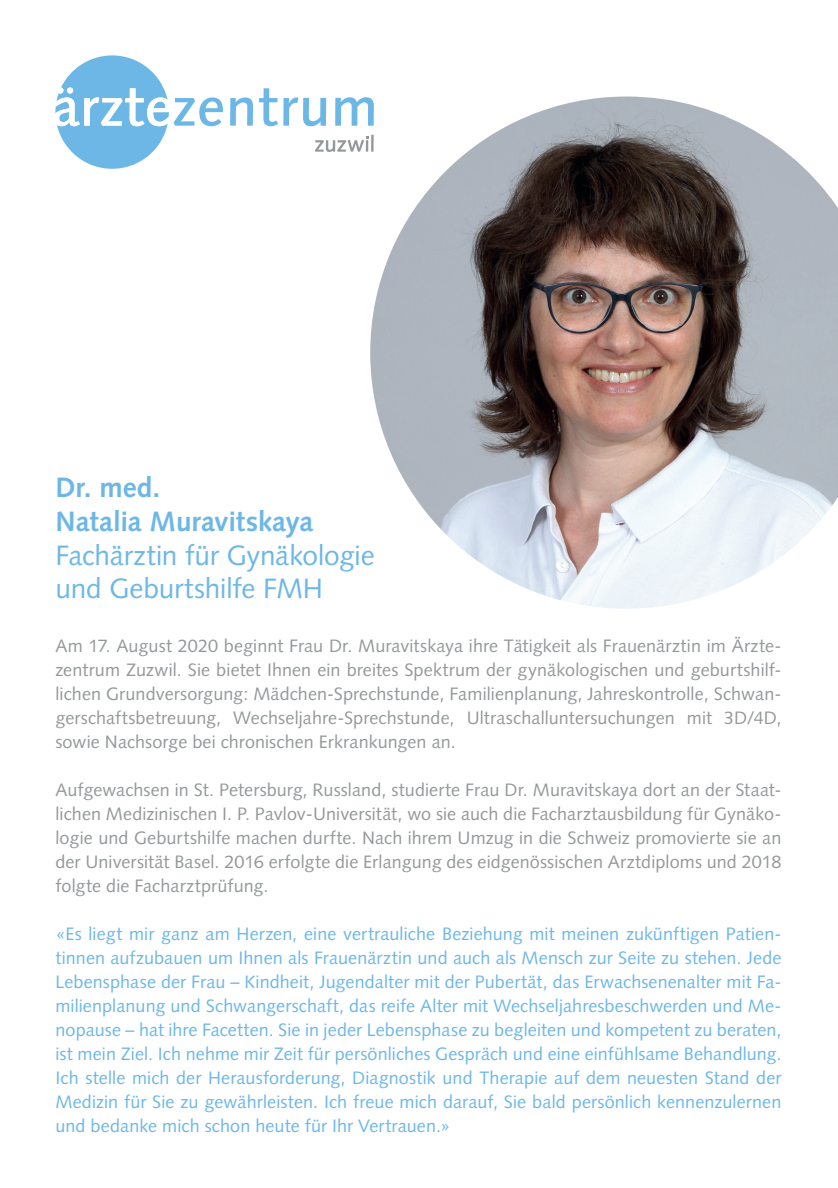
<style>
.page{position:relative;width:838px;height:1188px;background:#fff}
.page>*{position:absolute;margin:0;border:0;box-sizing:border-box;transform-origin:0 0}
.t1{font:28px/33.6px "Syntax LT Std";letter-spacing:-.005em;color:#6db7e6}
.t2{font:700 28px/33.6px "Syntax LT Std";letter-spacing:-.005em;color:#6db7e6}
.t3{font:18px/24px "Syntax LT Std";letter-spacing:.005em;color:#94989a;text-align:justify}
.t4{font:18px/24px "Syntax LT Std";letter-spacing:.005em;color:#6db7e6;text-align:justify}
</style>
<div class="page">
<img style="left:370px;top:97px;width:468px;height:512px">
<svg style="left:335px;top:97px;width:39px;height:29px"></svg>
<svg style="left:230px;top:97px;width:23px;height:29px"></svg>
<svg style="left:259px;top:88px;width:67px;height:38px"></svg>
<svg style="left:55px;top:55px;width:168px;height:114px"></svg>
<svg style="left:315px;top:135px;width:58px;height:17px"></svg>
<h1 class="t2" style="left:55px;top:471px;width:260px">Dr. med.<br>Natalia Muravitskaya</h1>
<h1 class="t1" style="left:55px;top:538px;width:321px">Fachärztin für Gynäkologie und Geburtshilfe FMH</h1>
<p class="t3" style="left:55px;top:634px;width:727px">Am 17. August 2020 beginnt Frau Dr. Muravitskaya ihre Tätigkeit als Frauenärztin im Ärzte&shy;zentrum Zuzwil. Sie bietet Ihnen ein breites Spektrum der gynäkologischen und geburtshilf&shy;lichen Grundversorgung: Mädchen-Sprechstunde, Familienplanung, Jahreskontrolle, Schwan&shy;gerschaftsbetreuung, Wechseljahre-Sprechstunde, Ultraschalluntersuchungen mit 3D/4D, sowie Nachsorge bei chronischen Erkrankungen an.</p>
<p class="t3" style="left:55px;top:778px;width:727px">Aufgewachsen in St. Petersburg, Russland, studierte Frau Dr. Muravitskaya dort an der Staat&shy;lichen Medizinischen I. P. Pavlov-Universität, wo sie auch die Facharztausbildung für Gynäko&shy;logie und Geburtshilfe machen durfte. Nach ihrem Umzug in die Schweiz promovierte sie an der Universität Basel. 2016 erfolgte die Erlangung des eidgenössischen Arztdiploms und 2018 folgte die Facharztprüfung.</p>
<p class="t4" style="left:55px;top:922px;width:727px">«Es liegt mir ganz am Herzen, eine vertrauliche Beziehung mit meinen zukünftigen Patien&shy;tinnen aufzubauen um Ihnen als Frauenärztin und auch als Mensch zur Seite zu stehen. Jede Lebensphase der Frau – Kindheit, Jugendalter mit der Pubertät, das Erwachsenenalter mit Fa&shy;milienplanung und Schwangerschaft, das reife Alter mit Wechseljahresbeschwerden und Me&shy;nopause – hat ihre Facetten. Sie in jeder Lebensphase zu begleiten und kompetent zu beraten, ist mein Ziel. Ich nehme mir Zeit für persönliches Gespräch und eine einfühlsame Behandlung.<br>Ich stelle mich der Herausforderung, Diagnostik und Therapie auf dem neuesten Stand der Medizin für Sie zu gewährleisten. Ich freue mich darauf, Sie bald persönlich kennenzulernen und bedanke mich schon heute für Ihr Vertrauen.»</p>
</div>
